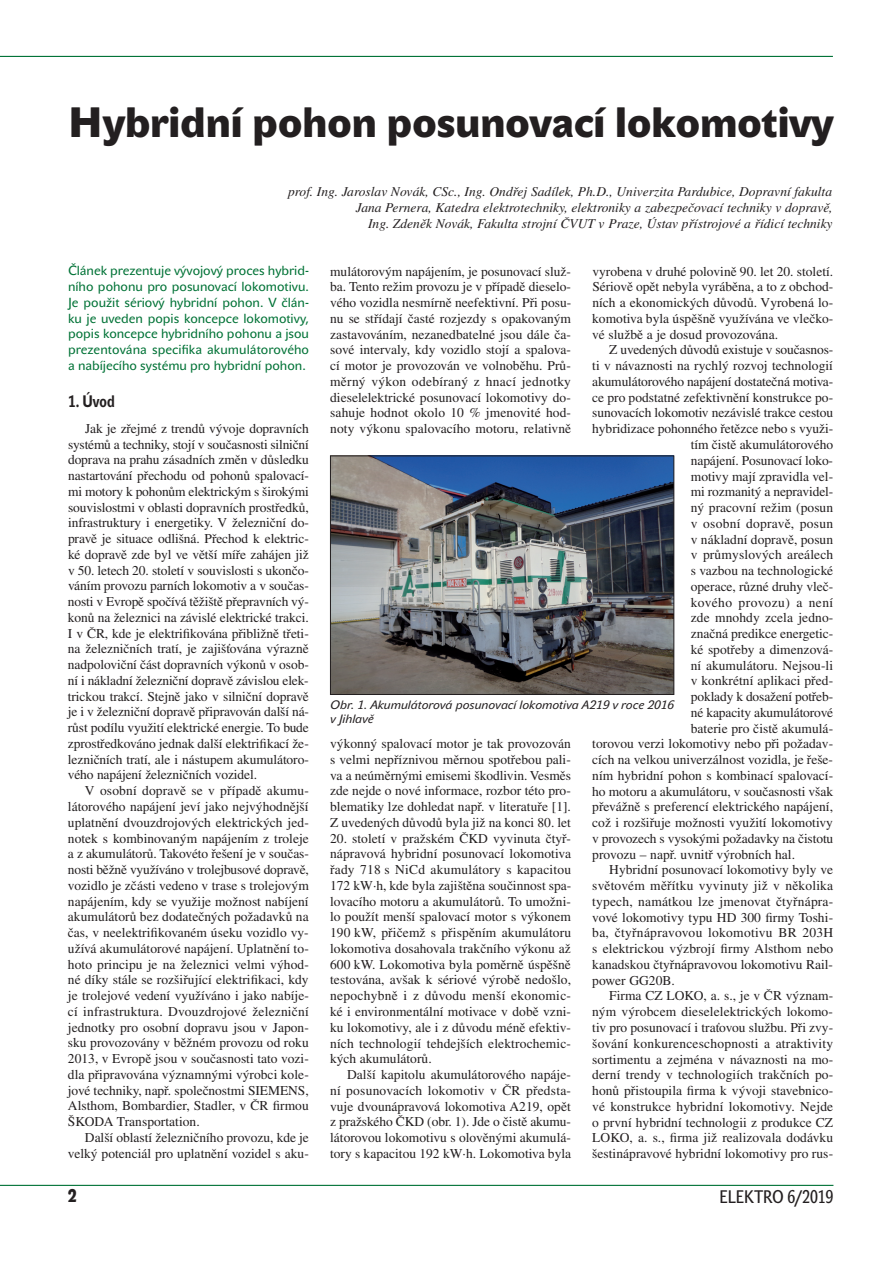
<style>
.page{position:relative;width:893px;height:1263px;background:#fff}
.page>*{position:absolute;margin:0;border:0;box-sizing:border-box;transform-origin:0 0}
.t1{font:42px "John Sans Black CE";color:#231f20}
.t2{font:18px "John Sans Cond Tx NCE";color:#231f20}
.t3{font:18px "John Sans Cond Black SCCE";color:#231f20}
.t4{font:700 16.5px "John Sans Cond Tx NCE";color:#231f20}
.t5{font:13.5px/15.8px "Times CE";color:#231f20;text-align:justify}
.t6{font:italic 13.5px/15.8px "Times CE";color:#231f20;text-align:right}
.t7{font:13.5px "Times CE";letter-spacing:.025em;color:#231f20}
.t8{font:13.5px "Times CE";letter-spacing:.02em;color:#231f20}
.t9{font:13.5px "Times CE";letter-spacing:.03em;color:#231f20}
.t10{font:13.05px/15.8px "John Sans Tx NCE";color:#007236;text-align:justify}
.t11{font:italic 12px/13.5px "John Sans Tx NCE";color:#231f20}
</style>
<div class="page">
<hr style="left:0;top:1185px;width:833px;height:1px;background:#007236">
<hr style="left:0;top:56px;width:833px;height:1px;background:#007236">
<img style="left:332px;top:458px;width:340px;height:235px">
<div style="left:330px;top:456px;width:344px;height:239px;border:1px solid #231f20"></div>
<h1 class="t1" style="left:68px;top:98px;width:767px">Hybridní pohon posunovací lokomotivy</h1>
<p class="t6" style="left:288px;top:184px;width:546px">prof. Ing. Jaroslav Novák, CSc., Ing. Ondřej Sadílek, Ph.D., Univerzita Pardubice, Dopravní fakulta<br>Jana Pernera, Katedra elektrotechniky, elektroniky a zabezpečovací techniky v dopravě,<br>Ing. Zdeněk Novák, Fakulta strojní ČVUT v Praze, Ústav přístrojové a řídicí techniky</p>
<p class="t10" style="left:68px;top:263px;width:242px">Článek prezentuje vývojový proces hybrid&shy;ního pohonu pro posunovací lokomotivu.<br>Je použit sériový hybridní pohon. V člán&shy;ku je uveden popis koncepce lokomotivy, popis koncepce hybridního pohonu a jsou prezentována specifika akumulátorového a nabíjecího systému pro hybridní pohon.</p>
<p class="t4" style="left:68px;top:391px;width:48px">1. Úvod</p>
<p class="t5" style="left:68px;top:420px;width:243px;text-indent:17px">Jak je zřejmé z trendů vývoje dopravních systémů a techniky, stojí v současnosti silniční doprava na prahu zásadních změn v důsledku nastartování přechodu od pohonů spalovací&shy;mi motory k pohonům elektrickým s širokými souvislostmi v oblasti dopravních prostředků, infrastruktury i energetiky. V železniční do&shy;pravě je situace odlišná. Přechod k elektric&shy;ké dopravě zde byl ve větší míře zahájen již v 50. letech 20. století v souvislosti s ukončo&shy;váním provozu parních lokomotiv a v součas&shy;nosti v Evropě spočívá těžiště přepravních vý&shy;konů na železnici na závislé elektrické trakci.<br>I v ČR, kde je elektrifikována přibližně třeti&shy;na železničních tratí, je zajišťována výrazně nadpoloviční část dopravních výkonů v osob&shy;ní i nákladní železniční dopravě závislou elek&shy;trickou trakcí. Stejně jako v silniční dopravě je i v železniční dopravě připravován další ná&shy;růst podílu využití elektrické energie. To bude zprostředkováno jednak další elektrifikací že&shy;lezničních tratí, ale i nástupem akumulátoro&shy;vého napájení železničních vozidel.</p>
<p class="t5" style="left:68px;top:783px;width:243px;text-indent:17px">V osobní dopravě se v případě akumu&shy;látorového napájení jeví jako nejvýhodnější uplatnění dvouzdrojových elektrických jed&shy;notek s kombinovaným napájením z troleje a z akumulátorů. Takovéto řešení je v součas&shy;nosti běžně využíváno v trolejbusové dopravě, vozidlo je zčásti vedeno v trase s trolejovým napájením, kdy se využije možnost nabíjení akumulátorů bez dodatečných požadavků na čas, v neelektrifikovaném úseku vozidlo vy&shy;užívá akumulátorové napájení. Uplatnění to&shy;hoto principu je na železnici velmi výhod&shy;né díky stále se rozšiřující elektrifikaci, kdy je trolejové vedení využíváno i jako nabíje&shy;cí infrastruktura. Dvouzdrojové železniční jednotky pro osobní dopravu jsou v Japon&shy;sku provozovány v běžném provozu od roku 2013, v Evropě jsou v současnosti tato vozi&shy;dla připravována významnými výrobci kole&shy;jové techniky, např. společnostmi SIEMENS, Alsthom, Bombardier, Stadler, v ČR firmou ŠKODA Transportation.</p>
<p class="t5" style="left:68px;top:1129px;width:243px;text-align:right">Další oblastí železničního provozu, kde je velký potenciál pro uplatnění vozidel s aku-</p>
<p class="t5" style="left:330px;top:263px;width:243px">mulátorovým napájením, je posunovací služ&shy;ba. Tento režim provozu je v případě dieselo&shy;vého vozidla nesmírně neefektivní. Při posu&shy;nu se střídají časté rozjezdy s opakovaným zastavováním, nezanedbatelné jsou dále ča&shy;sové intervaly, kdy vozidlo stojí a spalova&shy;cí motor je provozován ve volnoběhu. Prů&shy;měrný výkon odebíraný z hnací jednotky dieselelektrické posunovací lokomotivy do&shy;sahuje hodnot okolo 10 % jmenovité hod&shy;noty výkonu spalovacího motoru, relativně</p>
<p class="t5" style="left:592px;top:263px;width:242px">vyrobena v druhé polovině 90. let 20. století.<br>Sériově opět nebyla vyráběna, a to z obchod&shy;ních a ekonomických důvodů. Vyrobená lo&shy;komotiva byla úspěšně využívána ve vlečko&shy;vé službě a je dosud provozována.</p>
<p class="t5" style="left:609px;top:342px;width:225px">Z uvedených důvodů existuje v současnos-</p>
<p class="t5" style="left:592px;top:358px;width:242px">ti v návaznosti na rychlý rozvoj technologií</p>
<p class="t5" style="left:592px;top:373px;width:242px">akumulátorového napájení dostatečná motiva-</p>
<p class="t5" style="left:592px;top:389px;width:242px">ce pro podstatné zefektivnění konstrukce po-</p>
<p class="t5" style="left:592px;top:405px;width:242px">sunovacích lokomotiv nezávislé trakce cestou</p>
<p class="t5" style="left:592px;top:421px;width:242px">hybridizace pohonného řetězce nebo s využi-</p>
<p class="t5" style="left:691px;top:436px;width:144px">tím čistě akumulátorového</p>
<p class="t5" style="left:691px;top:452px;width:144px">napájení. Posunovací loko-</p>
<p class="t5" style="left:691px;top:468px;width:144px">motivy mají zpravidla vel-</p>
<p class="t5" style="left:691px;top:484px;width:144px">mi rozmanitý a nepravidel-</p>
<p class="t5" style="left:691px;top:499px;width:144px">ný pracovní režim (posun</p>
<p class="t8" style="left:691px;top:515px;width:144px">v osobní dopravě, posun</p>
<p class="t5" style="left:691px;top:531px;width:144px">v nákladní dopravě, posun</p>
<p class="t5" style="left:691px;top:547px;width:144px">v průmyslových areálech</p>
<p class="t5" style="left:691px;top:562px;width:144px">s vazbou na technologické</p>
<p class="t5" style="left:691px;top:578px;width:144px">operace, různé druhy vleč-</p>
<p class="t9" style="left:691px;top:594px;width:144px">kového provozu) a není</p>
<p class="t5" style="left:691px;top:610px;width:144px">zde mnohdy zcela jedno-</p>
<p class="t5" style="left:691px;top:625px;width:144px">značná predikce energetic-</p>
<p class="t5" style="left:691px;top:641px;width:144px">ké spotřeby a dimenzová-</p>
<p class="t5" style="left:691px;top:657px;width:144px">ní akumulátoru. Nejsou-li</p>
<p class="t5" style="left:691px;top:673px;width:144px">v konkrétní aplikaci před-</p>
<p class="t5" style="left:691px;top:688px;width:144px">poklady k dosažení potřeb-</p>
<p class="t5" style="left:691px;top:704px;width:144px">né kapacity akumulátorové</p>
<p class="t5" style="left:691px;top:720px;width:144px">baterie pro čistě akumulá-</p>
<p class="t5" style="left:592px;top:736px;width:242px">torovou verzi lokomotivy nebo při požadav-</p>
<p class="t5" style="left:592px;top:751px;width:242px">cích na velkou univerzálnost vozidla, je řeše-</p>
<p class="t5" style="left:592px;top:767px;width:242px">ním hybridní pohon s kombinací spalovací-</p>
<p class="t5" style="left:592px;top:783px;width:242px">ho motoru a akumulátoru, v současnosti však</p>
<p class="t5" style="left:592px;top:799px;width:242px">převážně s preferencí elektrického napájení,</p>
<p class="t5" style="left:592px;top:814px;width:242px">což i rozšiřuje možnosti využití lokomotivy</p>
<p class="t5" style="left:592px;top:830px;width:243px">v provozech s vysokými požadavky na čistotu</p>
<p class="t5" style="left:592px;top:846px;width:204px">provozu – např. uvnitř výrobních hal.</p>
<p class="t5" style="left:609px;top:862px;width:225px">Hybridní posunovací lokomotivy byly ve</p>
<p class="t5" style="left:592px;top:877px;width:242px">světovém měřítku vyvinuty již v několika</p>
<p class="t5" style="left:592px;top:893px;width:243px">typech, namátkou lze jmenovat čtyřnápra-</p>
<p class="t5" style="left:592px;top:909px;width:242px">vové lokomotivy typu HD 300 firmy Toshi-</p>
<p class="t7" style="left:592px;top:925px;width:243px">ba, čtyřnápravovou lokomotivu BR 203H</p>
<p class="t5" style="left:592px;top:941px;width:243px">s elektrickou výzbrojí firmy Alsthom nebo</p>
<p class="t5" style="left:592px;top:956px;width:242px">kanadskou čtyřnápravovou lokomotivu Rail-</p>
<p class="t5" style="left:592px;top:972px;width:84px">power GG20B.</p>
<p class="t5" style="left:609px;top:988px;width:225px">Firma CZ LOKO, a. s., je v ČR význam-</p>
<p class="t5" style="left:592px;top:1004px;width:242px">ným výrobcem dieselelektrických lokomo-</p>
<p class="t5" style="left:592px;top:1019px;width:242px">tiv pro posunovací i traťovou službu. Při zvy-</p>
<p class="t5" style="left:592px;top:1035px;width:242px">šování konkurenceschopnosti a atraktivity</p>
<p class="t5" style="left:592px;top:1051px;width:243px">sortimentu a zejména v návaznosti na mo-</p>
<p class="t5" style="left:592px;top:1067px;width:242px">derní trendy v technologiích trakčních po-</p>
<p class="t5" style="left:592px;top:1082px;width:242px">honů přistoupila firma k vývoji stavebnico-</p>
<p class="t5" style="left:592px;top:1098px;width:242px">vé konstrukce hybridní lokomotivy. Nejde</p>
<p class="t5" style="left:592px;top:1114px;width:242px">o první hybridní technologii z produkce CZ</p>
<p class="t5" style="left:592px;top:1130px;width:242px">LOKO, a. s., firma již realizovala dodávku</p>
<p class="t5" style="left:592px;top:1145px;width:242px">šestinápravové hybridní lokomotivy pro rus-</p>
<p class="t11" style="left:330px;top:698px;width:345px">Obr. 1. Akumulátorová posunovací lokomotiva A219 v roce 2016 v Jihlavě</p>
<p class="t5" style="left:330px;top:735px;width:242px">výkonný spalovací motor je tak provozován s velmi nepříznivou měrnou spotřebou pali&shy;va a neúměrnými emisemi škodlivin. Vesměs zde nejde o nové informace, rozbor této pro&shy;blematiky lze dohledat např. v literatuře [1].<br>Z uvedených důvodů byla již na konci 80. let</p>
<p class="t5" style="left:330px;top:830px;width:243px">20. století v pražském ČKD vyvinuta čtyř&shy;nápravová hybridní posunovací lokomotiva řady 718 s NiCd akumulátory s kapacitou 172 kW·h, kde byla zajištěna součinnost spa&shy;lovacího motoru a akumulátorů. To umožni&shy;lo použít menší spalovací motor s výkonem 190 kW, přičemž s přispěním akumulátoru lokomotiva dosahovala trakčního výkonu až 600 kW. Lokomotiva byla poměrně úspěšně testována, avšak k sériové výrobě nedošlo, nepochybně i z důvodu menší ekonomic&shy;ké i environmentální motivace v době vzni&shy;ku lokomotivy, ale i z důvodu méně efektiv&shy;ních technologií tehdejších elektrochemic&shy;kých akumulátorů.</p>
<p class="t5" style="left:330px;top:1066px;width:243px;text-indent:17px">Další kapitolu akumulátorového napáje&shy;ní posunovacích lokomotiv v ČR předsta&shy;vuje dvounápravová lokomotiva A219, opět z pražského ČKD (obr. 1). Jde o čistě akumu&shy;látorovou lokomotivu s olověnými akumulá&shy;tory s kapacitou 192 kW·h. Lokomotiva byla</p>
<h2 class="t3" style="left:68px;top:1185px;width:10px">2</h2>
<h2 class="t2" style="left:720px;top:1186px;width:115px">ELEKTRO 6/2019</h2>
</div>
